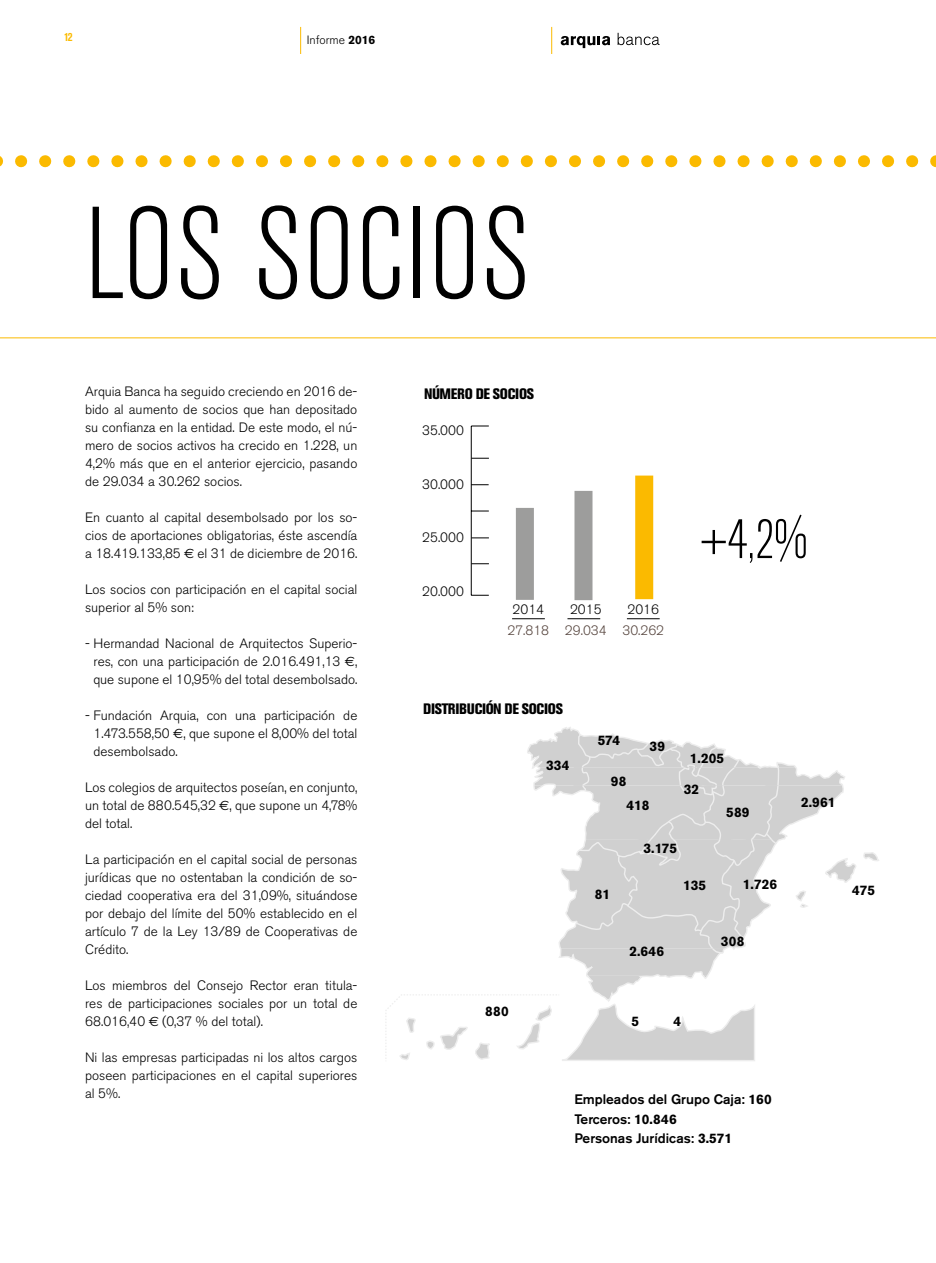
<style>
.page{position:relative;width:936px;height:1263px;background:#fff}
.page>*{position:absolute;margin:0;border:0;box-sizing:border-box;transform-origin:0 0}
.t1{font:300 condensed 129.3px "Akzidenz Grotesk BE";letter-spacing:.01em;color:#000}
.t2{font:300 condensed 55.35px "Akzidenz Grotesk BE";color:#000}
.t3{font:800 condensed 15px "Akzidenz Grotesk BE";letter-spacing:-.02em;color:#000}
.t4{font:500 13.65px/19.5px "Akzidenz Grotesk BE";color:#000}
.t5{font:700 13.65px "Akzidenz Grotesk BE";color:#000}
.t6{font:300 13.5px/18px "Akzidenz Grotesk BE";color:#000;text-align:justify}
.t7{font:300 13.5px "Akzidenz Grotesk BE";color:#56453e}
.t8{font:300 12px "Akzidenz Grotesk BE";color:#000}
.t9{font:700 condensed 12px "Akzidenz Grotesk BE";color:#fbba00}
.s1{font-weight:700}
.s2{font-family:"Euro Sans";font-weight:400}
</style>
<div class="page">
<svg style="left:300px;top:27px;width:1px;height:27px"></svg>
<svg style="left:551px;top:27px;width:1px;height:27px"></svg>
<svg style="left:560px;top:36px;width:50px;height:12px"></svg>
<svg style="left:617px;top:33px;width:42px;height:12px"></svg>
<hr style="left:471px;top:426px;width:1px;height:169px;background:#000">
<svg style="left:471px;top:595px;width:18px;height:1px"></svg>
<svg style="left:472px;top:511px;width:17px;height:1px"></svg>
<svg style="left:472px;top:426px;width:17px;height:1px"></svg>
<svg style="left:471px;top:563px;width:18px;height:1px"></svg>
<svg style="left:471px;top:537px;width:18px;height:1px"></svg>
<svg style="left:471px;top:484px;width:17px;height:1px"></svg>
<svg style="left:471px;top:458px;width:18px;height:1px"></svg>
<div style="left:516px;top:508px;width:18px;height:92px;background:#9d9d9c"></div>
<div style="left:574px;top:491px;width:18px;height:109px;background:#9d9d9c"></div>
<div style="left:635px;top:476px;width:18px;height:123px;background:#fbba00"></div>
<hr style="left:512px;top:618px;width:33px;height:1px;background:#000">
<hr style="left:567px;top:618px;width:33px;height:1px;background:#000">
<hr style="left:627px;top:618px;width:32px;height:1px;background:#000">
<svg style="left:863px;top:852px;width:16px;height:9px"></svg>
<svg style="left:385px;top:727px;width:471px;height:334px"></svg>
<hr style="left:0;top:337px;width:935px;height:1px;background:#fbba00">
<svg style="left:0;top:155px;width:936px;height:12px"></svg>
<p class="t9" style="left:64px;top:30px;width:10px">12</p>
<p class="t8" style="left:307px;top:33px;width:70px">Informe <span class="s1">2016</span></p>
<h1 class="t1" style="left:85px;top:184px;width:446px">LOS SOCIOS</h1>
<p class="t6" style="left:85px;top:383px;width:274px">Arquia Banca ha seguido creciendo en 2016 de&shy;bido al aumento de socios que han depositado su confianza en la entidad. De este modo, el nú&shy;mero de socios activos ha crecido en 1.228, un 4,2% más que en el anterior ejercicio, pasando de 29.034 a 30.262 socios.</p>
<p class="t6" style="left:85px;top:509px;width:274px">En cuanto al capital desembolsado por los so&shy;cios de aportaciones obligatorias, éste ascendía a 18.419.133,85 <span class="s2">€</span> el 31 de diciembre de 2016.</p>
<p class="t6" style="left:85px;top:581px;width:274px">Los socios con participación en el capital social superior al 5% son:</p>
<p class="t6" style="left:93px;top:635px;width:265px;text-indent:-8px">- Hermandad Nacional de Arquitectos Superio&shy;res, con una participación de 2.016.491,13 <span class="s2">€</span>, que supone el 10,95% del total desembolsado.</p>
<p class="t6" style="left:93px;top:707px;width:265px;text-indent:-8px">- Fundación Arquia, con una participación de 1.473.558,50 <span class="s2">€</span>, que supone el 8,00% del total desembolsado.</p>
<p class="t6" style="left:85px;top:779px;width:274px">Los colegios de arquitectos poseían, en conjunto, un total de 880.545,32 <span class="s2">€</span>, que supone un 4,78% del total.</p>
<p class="t6" style="left:85px;top:851px;width:274px">La participación en el capital social de personas jurídicas que no ostentaban la condición de so&shy;ciedad cooperativa era del 31,09%, situándose por debajo del límite del 50% establecido en el artículo 7 de la Ley 13/89 de Cooperativas de Crédito.</p>
<p class="t6" style="left:85px;top:977px;width:274px">Los miembros del Consejo Rector eran titula&shy;res de participaciones sociales por un total de 68.016,40 <span class="s2">€</span> (0,37 % del total).</p>
<p class="t6" style="left:85px;top:1049px;width:274px">Ni las empresas participadas ni los altos cargos poseen participaciones en el capital superiores al 5%.</p>
<p class="t3" style="left:424px;top:385px;width:111px">NÚMERO DE SOCIOS</p>
<p class="t6" style="left:422px;top:422px;width:43px">35.000</p>
<p class="t6" style="left:422px;top:475px;width:43px">30.000</p>
<p class="t6" style="left:422px;top:529px;width:43px">25.000</p>
<p class="t6" style="left:422px;top:582px;width:43px">20.000</p>
<p class="t6" style="left:512px;top:600px;width:33px">2014</p>
<p class="t6" style="left:570px;top:600px;width:33px">2015</p>
<p class="t6" style="left:627px;top:600px;width:33px">2016</p>
<p class="t7" style="left:507px;top:622px;width:158px">27.818 29.034 30.262</p>
<h2 class="t2" style="left:699px;top:509px;width:109px">+4,2%</h2>
<p class="t3" style="left:423px;top:700px;width:141px">DISTRIBUCIÓN DE SOCIOS</p>
<p class="t5" style="left:546px;top:758px;width:25px">334</p>
<p class="t5" style="left:485px;top:1003px;width:25px">880</p>
<p class="t5" style="left:597px;top:733px;width:24px">574</p>
<p class="t5" style="left:610px;top:773px;width:17px">98</p>
<p class="t5" style="left:649px;top:738px;width:17px">39</p>
<p class="t5" style="left:689px;top:750px;width:36px">1.205</p>
<p class="t5" style="left:683px;top:782px;width:17px">32</p>
<p class="t5" style="left:594px;top:886px;width:17px">81</p>
<p class="t5" style="left:626px;top:797px;width:25px">418</p>
<p class="t5" style="left:643px;top:840px;width:35px">3.175</p>
<p class="t5" style="left:726px;top:804px;width:25px">589</p>
<p class="t5" style="left:629px;top:943px;width:36px">2.646</p>
<p class="t5" style="left:683px;top:877px;width:25px">135</p>
<p class="t5" style="left:743px;top:877px;width:36px">1.726</p>
<p class="t5" style="left:721px;top:933px;width:25px">308</p>
<p class="t5" style="left:631px;top:1013px;width:9px">5</p>
<p class="t5" style="left:673px;top:1013px;width:9px">4</p>
<p class="t5" style="left:801px;top:795px;width:36px">2.961</p>
<p class="t5" style="left:852px;top:883px;width:24px">475</p>
<p class="t4" style="left:574px;top:1090px;width:199px">Empleados del Grupo Caja: <span class="s1">160<br></span>Terceros: <span class="s1">10.846<br></span>Personas Jurídicas: <span class="s1">3.571</span></p>
</div>
